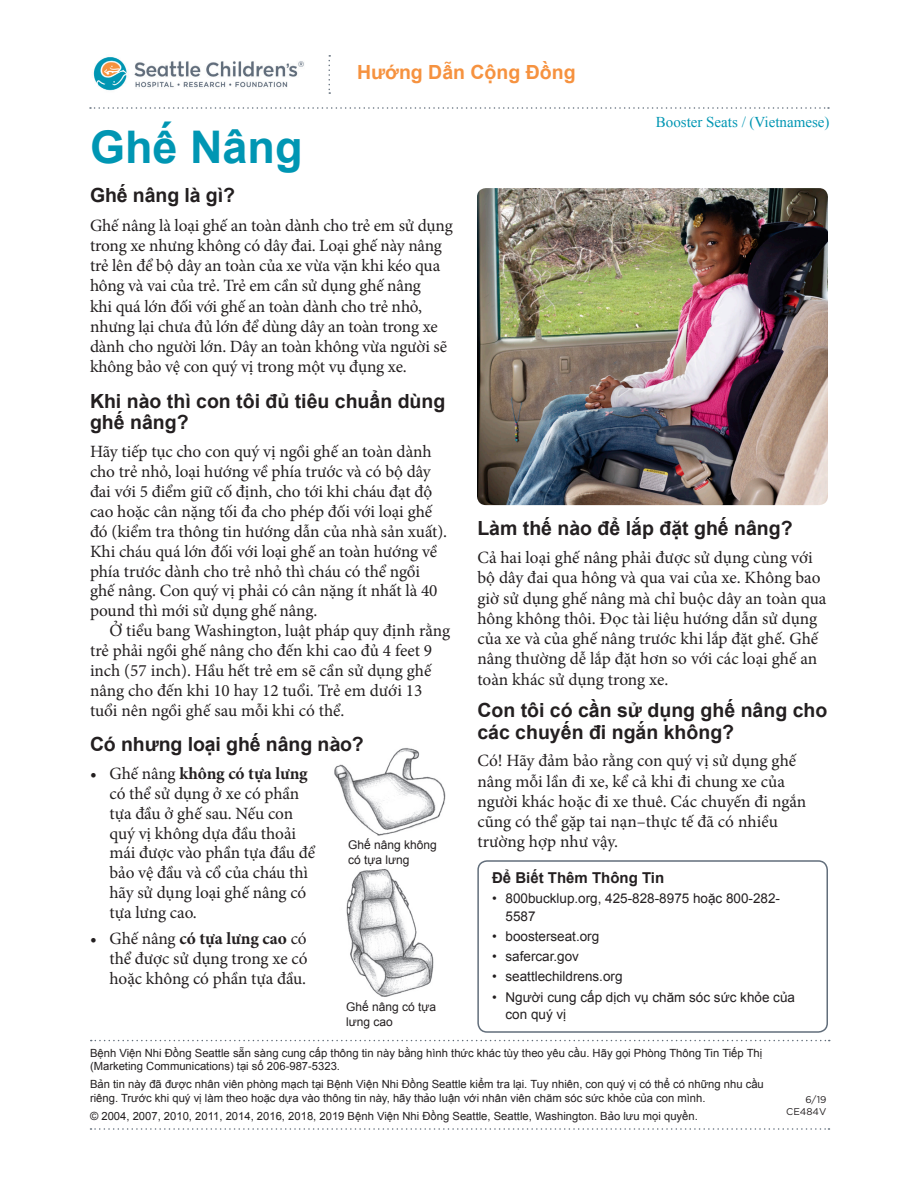
<style>
.page{position:relative;width:918px;height:1188px;background:#fff}
.page>*{position:absolute;margin:0;border:0;box-sizing:border-box;transform-origin:0 0}
.t1{font:700 45px "Arial";color:#0096b3}
.Subhead_1{font:700 19.5px/21.8px "Arial";color:#231f20}
.t2{font:700 19.5px "Arial";color:#f6923f}
.Text_first_para{font:17.25px/20.2px "Minion Pro";letter-spacing:-.01em;color:#231f20}
.Bullet_text{font:17.25px/19.8px "Minion Pro";letter-spacing:-.005em;color:#231f20}
.Text_second_para{font:17.25px/19.8px "Minion Pro";letter-spacing:-.005em;color:#231f20}
.t3{font:15px "Times New Roman";color:#0096b3}
.t4{font:700 15px "Arial";color:#231f20}
.Bullet_text-2{font:13.5px/17.2px "Arial";color:#231f20}
.t5{font:12px/14.4px "Arial";color:#231f20}
.t6{font:11.25px/13.5px "Arial";color:#231f20}
.t7{font:9.75px "Gotham";color:#231f20}
.s1{font-weight:700}
</style>
<div class="page">
<svg style="left:90px;top:107px;width:739px;height:2px"></svg>
<img style="left:477px;top:188px;width:351px;height:317px">
<div style="left:477px;top:860px;width:351px;height:173px;border:2px solid #626e7b;border-radius:9px"></div>
<svg style="left:91px;top:1040px;width:739px;height:1px"></svg>
<svg style="left:90px;top:1128px;width:739px;height:2px"></svg>
<svg style="left:328px;top:55px;width:2px;height:39px"></svg>
<img style="left:346px;top:869px;width:88px;height:128px">
<img style="left:334px;top:748px;width:112px;height:88px">
<img style="left:93px;top:57px;width:211px;height:34px">
<p class="t2" style="left:357px;top:59px;width:220px">Hướng Dẫn Cộng Đồng</p>
<p class="t3" style="left:656px;top:112px;width:175px">Booster Seats / (Vietnamese)</p>
<p class="t1" style="left:90px;top:117px;width:214px">Ghế Nâng</p>
<p class="Subhead_1" style="left:90px;top:185px;width:146px">Ghế nâng là gì?</p>
<p class="Text_first_para" style="left:90px;top:215px;width:364px">Ghế nâng là loại ghế an toàn dành cho trẻ em sử dụng trong xe nhưng không có dây đai. Loại ghế này nâng trẻ lên để bộ dây an toàn của xe vừa vặn khi kéo qua hông và vai của trẻ. Trẻ em cần sử dụng ghế nâng<br>khi quá lớn đối với ghế an toàn dành cho trẻ nhỏ, nhưng lại chưa đủ lớn để dùng dây an toàn trong xe dành cho người lớn. Dây an toàn không vừa người sẽ không bảo vệ con quý vị trong một vụ đụng xe.</p>
<p class="Subhead_1" style="left:90px;top:391px;width:357px">Khi nào thì con tôi đủ tiêu chuẩn dùng ghế nâng?</p>
<p class="Text_first_para" style="left:90px;top:442px;width:359px;line-height:19.8px">Hãy tiếp tục cho con quý vị ngồi ghế an toàn dành cho trẻ nhỏ, loại hướng về phía trước và có bộ dây đai với 5 điểm giữ cố định, cho tới khi cháu đạt độ cao hoặc cân nặng tối đa cho phép đối với loại ghế đó (kiểm tra thông tin hướng dẫn của nhà sản xuất).<br>Khi cháu quá lớn đối với loại ghế an toàn hướng về phía trước dành cho trẻ nhỏ thì cháu có thể ngồi ghế nâng. Con quý vị phải có cân nặng ít nhất là 40 pound thì mới sử dụng ghế nâng.</p>
<p class="Text_second_para" style="left:90px;top:621px;width:362px;text-indent:19px">Ở tiểu bang Washington, luật pháp quy định rằng trẻ phải ngồi ghế nâng cho đến khi cao đủ 4 feet 9 inch (57 inch). Hầu hết trẻ em sẽ cần sử dụng ghế nâng cho đến khi 10 hay 12 tuổi. Trẻ em dưới 13 tuổi nên ngồi ghế sau mỗi khi có thể.</p>
<p class="Subhead_1" style="left:90px;top:734px;width:275px">Có nhưng loại ghế nâng nào?</p>
<p class="Bullet_text" style="left:110px;top:764px;width:207px;text-indent:-20px">• Ghế nâng <span class="s1">không có tựa lưng </span>có thể sử dụng ở xe có phần tựa đầu ở ghế sau. Nếu con quý vị không dựa đầu thoải mái được vào phần tựa đầu để bảo vệ đầu và cổ của cháu thì hãy sử dụng loại ghế nâng có tựa lưng cao.</p>
<p class="Bullet_text" style="left:110px;top:929px;width:199px;text-align:justify;text-indent:-20px">• Ghế nâng <span class="s1">có tựa lưng cao</span> có thể được sử dụng trong xe có hoặc không có phần tựa đầu.</p>
<p class="Subhead_1" style="left:477px;top:518px;width:317px">Làm thế nào để lắp đặt ghế nâng?</p>
<p class="Text_first_para" style="left:477px;top:548px;width:351px">Cả hai loại ghế nâng phải được sử dụng cùng với bộ dây đai qua hông và qua vai của xe. Không bao giờ sử dụng ghế nâng mà chỉ buộc dây an toàn qua hông không thôi. Đọc tài liệu hướng dẫn sử dụng của xe và của ghế nâng trước khi lắp đặt ghế. Ghế nâng thường dễ lắp đặt hơn so với các loại ghế an toàn khác sử dụng trong xe.</p>
<p class="Subhead_1" style="left:477px;top:700px;width:352px">Con tôi có cần sử dụng ghế nâng cho các chuyến đi ngắn không?</p>
<p class="Text_first_para" style="left:477px;top:751px;width:331px">Có! Hãy đảm bảo rằng con quý vị sử dụng ghế nâng mỗi lần đi xe, kể cả khi đi chung xe của người khác hoặc đi xe thuê. Các chuyến đi ngắn cũng có thể gặp tai nạn–thực tế đã có nhiều trường hợp như vậy.</p>
<p class="t4" style="left:492px;top:868px;width:174px">Để Biết Thêm Thông Tin</p>
<p class="Bullet_text-2" style="left:506px;top:890px;width:276px;text-indent:-14px">• 800bucklup.org, 425-828-8975 hoặc 800-282-<br>5587</p>
<p class="Bullet_text-2" style="left:492px;top:928px;width:109px">• boosterseat.org</p>
<p class="Bullet_text-2" style="left:492px;top:948px;width:89px">• safercar.gov</p>
<p class="Bullet_text-2" style="left:492px;top:968px;width:132px">• seattlechildrens.org</p>
<p class="Bullet_text-2" style="left:506px;top:988px;width:291px;text-indent:-14px">• Người cung cấp dịch vụ chăm sóc sức khỏe của con quý vị</p>
<p class="t6" style="left:90px;top:1046px;width:674px">Bệnh Viện Nhi Đồng Seattle sẵn sàng cung cấp thông tin này bằng hình thức khác tùy theo yêu cầu. Hãy gọi Phòng Thông Tin Tiếp Thị (Marketing Communications) tại số 206-987-5323.</p>
<p class="t6" style="left:90px;top:1078px;width:675px">Bản tin này đã được nhân viên phòng mạch tại Bệnh Viện Nhi Đồng Seattle kiểm tra lại. Tuy nhiên, con quý vị có thể có những nhu cầu riêng. Trước khi quý vị làm theo hoặc dựa vào thông tin này, hãy thảo luận với nhân viên chăm sóc sức khỏe của con mình.</p>
<p class="t6" style="left:90px;top:1109px;width:609px">© 2004, 2007, 2010, 2011, 2014, 2016, 2018, 2019 Bệnh Viện Nhi Đồng Seattle, Seattle, Washington. Bảo lưu mọi quyền.</p>
<p class="t5" style="left:348px;top:838px;width:90px">Ghế nâng không có tựa lưng</p>
<p class="t5" style="left:346px;top:1000px;width:92px">Ghế nâng có tựa lưng cao</p>
<p class="t7" style="left:805px;top:1093px;width:23px">6/19</p>
<p class="t7" style="left:786px;top:1105px;width:42px">CE484V</p>
</div>
